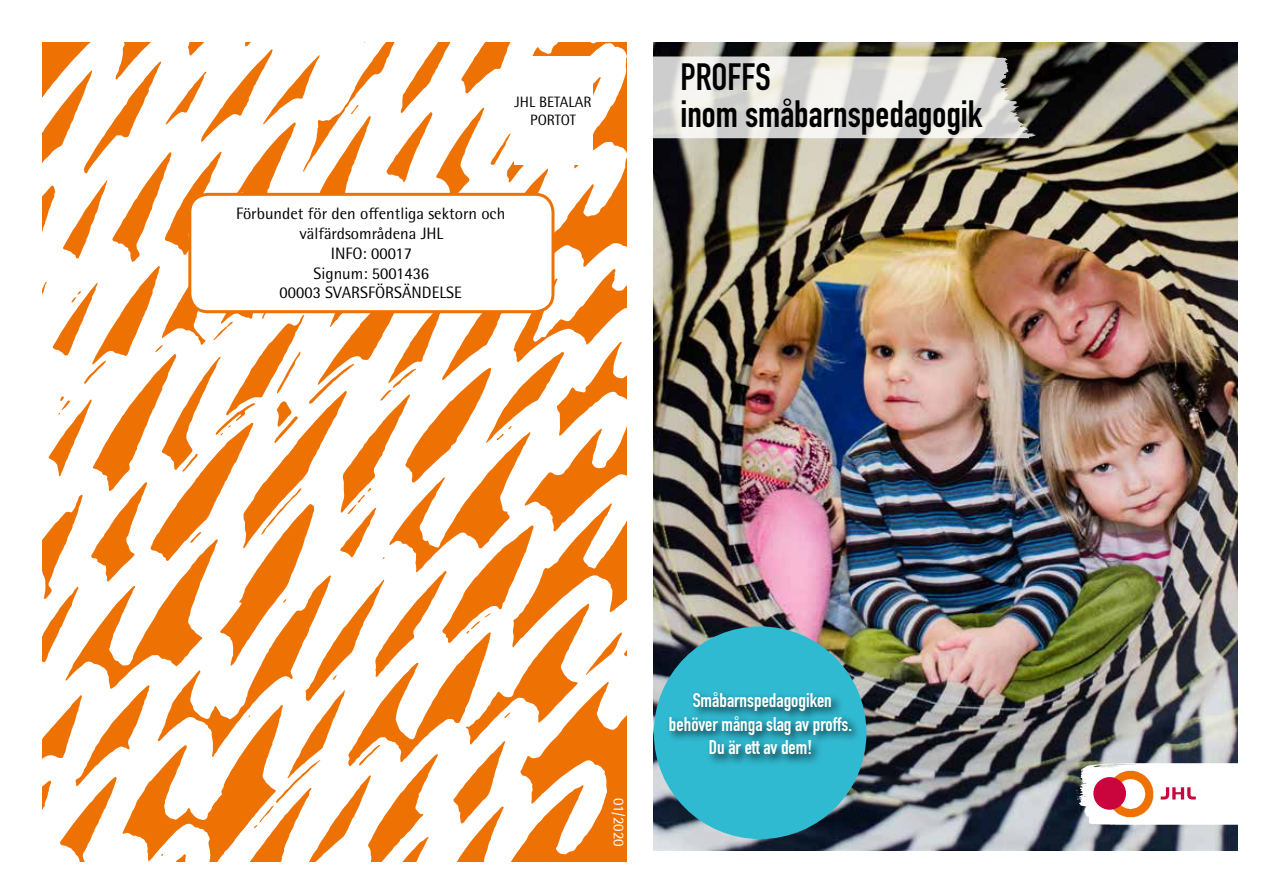
<style>
.page{position:relative;width:1263px;height:893px;background:#fff}
.page>*{position:absolute;margin:0;border:0;box-sizing:border-box;transform-origin:0 0}
.t1{font:37.5px/37.5px "DIN Engschrift Std";color:#000}
.t2{font:19.5px/23.4px "DIN Engschrift Std";color:#fff;text-align:center}
.t3{font:16.5px/19.8px "Rotis Semi Sans Std";color:#000;text-align:center}
.t4{font:15px/18px "Rotis Semi Sans Std";color:#000;text-align:center}
.t5{font:15px "Rotis Semi Sans Std";letter-spacing:-.01em;color:#fff}
</style>
<div class="page">
<img style="left:654px;top:43px;width:584px;height:807px">
<div style="left:654px;top:626px;width:212px;height:213px;background:#30bad2;border-radius:50%"></div>
<div style="left:666px;top:689px;width:197px;height:78px;background:#000;opacity:.75"></div>
<svg style="left:1076px;top:763px;width:162px;height:62px"></svg>
<svg style="left:653px;top:56px;width:382px;height:82px"></svg>
<svg style="left:43px;top:43px;width:584px;height:819px"></svg>
<div style="left:190px;top:194px;width:363px;height:118px;background:#fff;border-radius:18px"></div>
<div style="left:188px;top:193px;width:366px;height:120px;border:3px solid #ee7203;border-radius:18px"></div>
<div style="left:514px;top:57px;width:78px;height:108px;background:#fff"></div>
<p class="t4" style="left:515px;top:93px;width:78px">JHL BETALAR<br>PORTOT</p>
<p class="t3" style="left:236px;top:204px;width:271px">Förbundet för den offentliga sektorn och välfärdsområdena JHL<br>INFO: 00017<br>Signum: 5001436<br>00003 SVARSFÖRSÄNDELSE</p>
<h1 class="t1" style="left:680px;top:58px;width:304px">PROFFS<br>inom småbarnspedagogik</h1>
<p class="t5" style="left:628px;top:798px;width:50px;rotate:90deg">01/2020</p>
<p class="t2" style="left:669px;top:689px;width:185px">Småbarnspedagogiken behöver många slag av proffs.<br>Du är ett av dem!</p>
</div>
